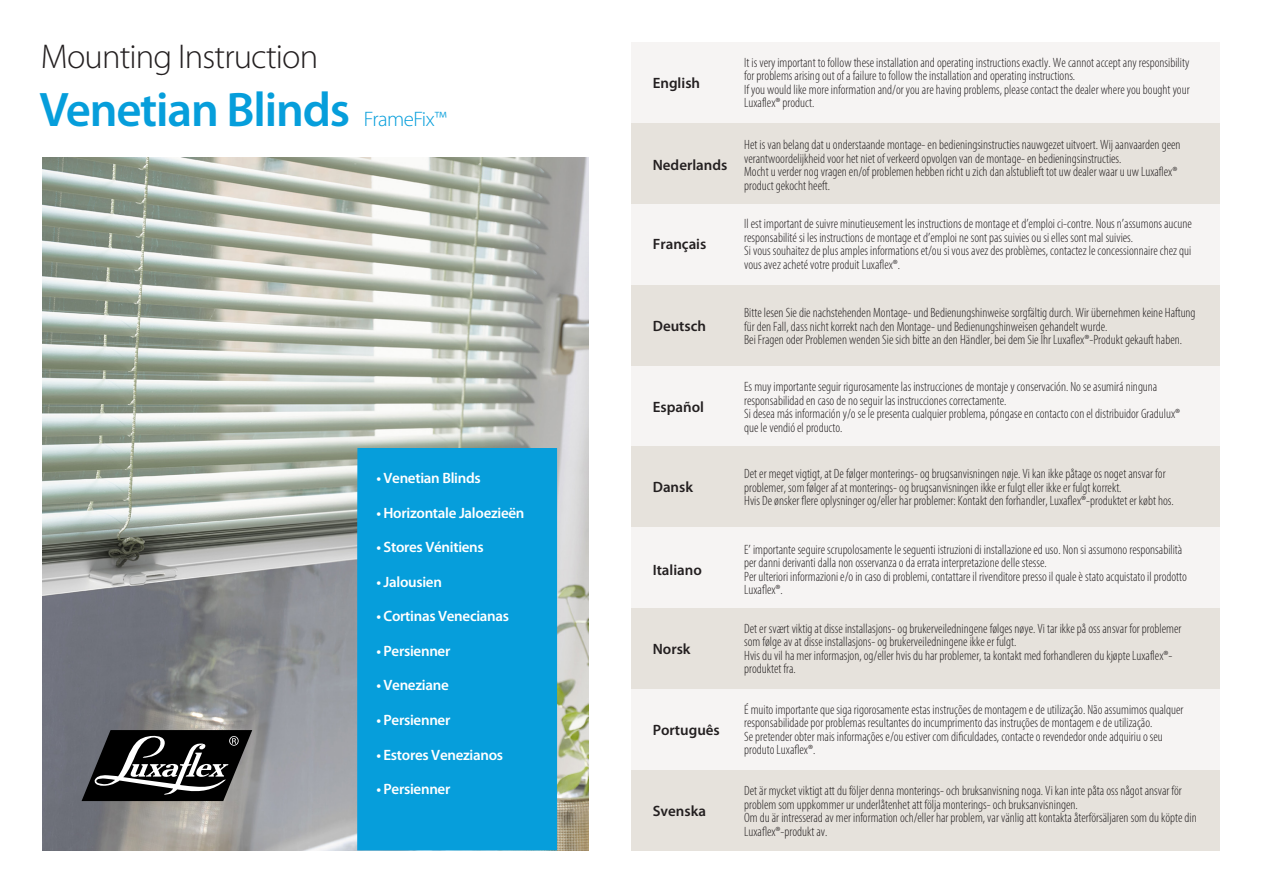
<style>
.page{position:relative;width:1263px;height:893px;background:#fff}
.page>*{position:absolute;margin:0;border:0;box-sizing:border-box;transform-origin:0 0}
.Product_omslag{font:600 48.75px "Myriad Pro";letter-spacing:-.025em;color:#069edb}
.usp_omslag{font:300 34.5px "Myriad Pro";letter-spacing:-.025em;color:#231f20}
.Product_omslag-2{font:300 21px "Myriad Pro";letter-spacing:-.025em;color:#069edb}
.Normaal{font:600 15px "Myriad Pro";letter-spacing:-.02em;color:#fff}
.Landen{font:600 15px "Myriad Pro";color:#231f20}
.Normaal-2{font:300 condensed 13.5px/13.5px "Myriad Pro";color:#231f20}
</style>
<div class="page">
<div style="left:631px;top:43px;width:589px;height:80px;background:#f6f4f3"></div>
<div style="left:631px;top:123px;width:589px;height:81px;background:#e6e2dc"></div>
<div style="left:631px;top:204px;width:589px;height:81px;background:#f6f4f3"></div>
<div style="left:631px;top:285px;width:589px;height:81px;background:#e6e2dc"></div>
<div style="left:631px;top:366px;width:589px;height:81px;background:#f6f4f3"></div>
<div style="left:631px;top:447px;width:589px;height:80px;background:#e6e2dc"></div>
<div style="left:631px;top:527px;width:589px;height:81px;background:#f6f4f3"></div>
<div style="left:631px;top:608px;width:589px;height:81px;background:#e6e2dc"></div>
<div style="left:631px;top:689px;width:589px;height:81px;background:#f6f4f3"></div>
<div style="left:631px;top:770px;width:589px;height:81px;background:#e6e2dc"></div>
<img style="left:43px;top:157px;width:546px;height:693px">
<svg style="left:357px;top:448px;width:200px;height:402px;background:#099ed9"></svg>
<svg style="left:82px;top:730px;width:170px;height:71px;background:#3e3e3f"></svg>
<p class="usp_omslag" style="left:41px;top:38px;width:279px">Mounting Instruction</p>
<p class="Product_omslag" style="left:40px;top:78px;width:312px">Venetian Blinds</p>
<p class="Product_omslag-2" style="left:364px;top:107px;width:85px">FrameFix™</p>
<p class="Normaal" style="left:376px;top:469px;width:106px">• Venetian Blinds</p>
<p class="Normaal" style="left:376px;top:503px;width:150px">• Horizontale Jaloezieën</p>
<p class="Normaal" style="left:376px;top:538px;width:109px">• Stores Vénitiens</p>
<p class="Normaal" style="left:376px;top:572px;width:67px">• Jalousien</p>
<p class="Normaal" style="left:376px;top:607px;width:134px">• Cortinas Venecianas</p>
<p class="Normaal" style="left:376px;top:641px;width:76px">• Persienner</p>
<p class="Normaal" style="left:376px;top:676px;width:74px">• Veneziane</p>
<p class="Normaal" style="left:376px;top:710px;width:76px">• Persienner</p>
<p class="Normaal" style="left:376px;top:745px;width:128px">• Estores Venezianos</p>
<p class="Normaal" style="left:376px;top:779px;width:76px">• Persienner</p>
<p class="Landen" style="left:653px;top:73px;width:49px">English</p>
<p class="Landen" style="left:653px;top:155px;width:76px">Nederlands</p>
<p class="Landen" style="left:653px;top:234px;width:55px">Français</p>
<p class="Landen" style="left:653px;top:316px;width:55px">Deutsch</p>
<p class="Landen" style="left:653px;top:398px;width:53px">Español</p>
<p class="Landen" style="left:653px;top:478px;width:42px">Dansk</p>
<p class="Landen" style="left:653px;top:560px;width:51px">Italiano</p>
<p class="Landen" style="left:653px;top:639px;width:39px">Norsk</p>
<p class="Landen" style="left:653px;top:720px;width:69px">Português</p>
<p class="Landen" style="left:653px;top:801px;width:55px">Svenska</p>
<p class="Normaal-2" style="left:744px;top:56px;width:447px">It is very important to follow these installation and operating instructions exactly. We cannot accept any responsibility for problems arising out of a failure to follow the installation and operating instructions.</p>
<p class="Normaal-2" style="left:744px;top:83px;width:447px">If you would like more information and/or you are having problems, please contact the dealer where you bought your<br>Luxaflex® product.</p>
<p class="Normaal-2" style="left:744px;top:138px;width:438px">Het is van belang dat u onderstaande montage- en bedieningsinstructies nauwgezet uitvoert. Wij aanvaarden geen verantwoordelijkheid voor het niet of verkeerd opvolgen van de montage- en bedieningsinstructies.</p>
<p class="Normaal-2" style="left:744px;top:165px;width:435px">Mocht u verder nog vragen en/of problemen hebben richt u zich dan alstublieft tot uw dealer waar u uw Luxaflex® product gekocht heeft.</p>
<p class="Normaal-2" style="left:744px;top:217px;width:449px">Il est important de suivre minutieusement les instructions de montage et d’emploi ci-contre. Nous n’assumons aucune responsabilité si les instructions de montage et d’emploi ne sont pas suivies ou si elles sont mal suivies.</p>
<p class="Normaal-2" style="left:744px;top:244px;width:449px">Si vous souhaitez de plus amples informations et/ou si vous avez des problèmes, contactez le concessionnaire chez qui vous avez acheté votre produit Luxaflex®.</p>
<p class="Normaal-2" style="left:744px;top:306px;width:453px">Bitte lesen Sie die nachstehenden Montage- und Bedienungshinweise sorgfältig durch. Wir übernehmen keine Haftung für den Fall, dass nicht korrekt nach den Montage- und Bedienungshinweisen gehandelt wurde.</p>
<p class="Normaal-2" style="left:744px;top:333px;width:439px">Bei Fragen oder Problemen wenden Sie sich bitte an den Händler, bei dem Sie Ihr Luxaflex®-Produkt gekauft haben.</p>
<p class="Normaal-2" style="left:744px;top:380px;width:415px">Es muy importante seguir rigurosamente las instrucciones de montaje y conservación. No se asumirá ninguna responsabilidad en caso de no seguir las instrucciones correctamente.</p>
<p class="Normaal-2" style="left:744px;top:407px;width:437px">Si desea más información y/o se le presenta cualquier problema, póngase en contacto con el distribuidor Gradulux® que le vendió el producto.</p>
<p class="Normaal-2" style="left:744px;top:467px;width:423px">Det er meget vigtigt, at De følger monterings- og brugsanvisningen nøje. Vi kan ikke påtage os noget ansvar for problemer, som følger af at monterings- og brugsanvisningen ikke er fulgt eller ikke er fulgt korrekt.</p>
<p class="Normaal-2" style="left:744px;top:494px;width:431px">Hvis De ønsker flere oplysninger og/eller har problemer: Kontakt den forhandler, Luxaflex®-produktet er købt hos.</p>
<p class="Normaal-2" style="left:744px;top:542px;width:440px">E’ importante seguire scrupolosamente le seguenti istruzioni di installazione ed uso. Non si assumono responsabilità per danni derivanti dalla non osservanza o da errata interpretazione delle stesse.</p>
<p class="Normaal-2" style="left:744px;top:569px;width:444px">Per ulteriori informazioni e/o in caso di problemi, contattare il rivenditore presso il quale è stato acquistato il prodotto<br>Luxaflex®.</p>
<p class="Normaal-2" style="left:744px;top:621px;width:439px">Det er svært viktig at disse installasjons- og brukerveiledningene følges nøye. Vi tar ikke på oss ansvar for problemer som følge av at disse installasjons- og brukerveiledningene ikke er fulgt.</p>
<p class="Normaal-2" style="left:744px;top:648px;width:430px">Hvis du vil ha mer informasjon, og/eller hvis du har problemer, ta kontakt med forhandleren du kjøpte Luxaflex®- produktet fra.</p>
<p class="Normaal-2" style="left:744px;top:703px;width:441px">É muito importante que siga rigorosamente estas instruções de montagem e de utilização. Não assumimos qualquer responsabilidade por problemas resultantes do incumprimento das instruções de montagem e de utilização.</p>
<p class="Normaal-2" style="left:744px;top:730px;width:420px">Se pretender obter mais informações e/ou estiver com dificuldades, contacte o revendedor onde adquiriu o seu</p>
<p class="Normaal-2" style="left:744px;top:743px;width:73px">produto Luxaflex®.</p>
<p class="Normaal-2" style="left:744px;top:784px;width:439px">Det är mycket viktigt att du följer denna monterings- och bruksanvisning noga. Vi kan inte påta oss något ansvar för problem som uppkommer ur underlåtenhet att följa monterings- och bruksanvisningen.</p>
<p class="Normaal-2" style="left:744px;top:811px;width:454px">Om du är intresserad av mer information och/eller har problem, var vänlig att kontakta återförsäljaren som du köpte din<br>Luxaflex®-produkt av.</p>
</div>
